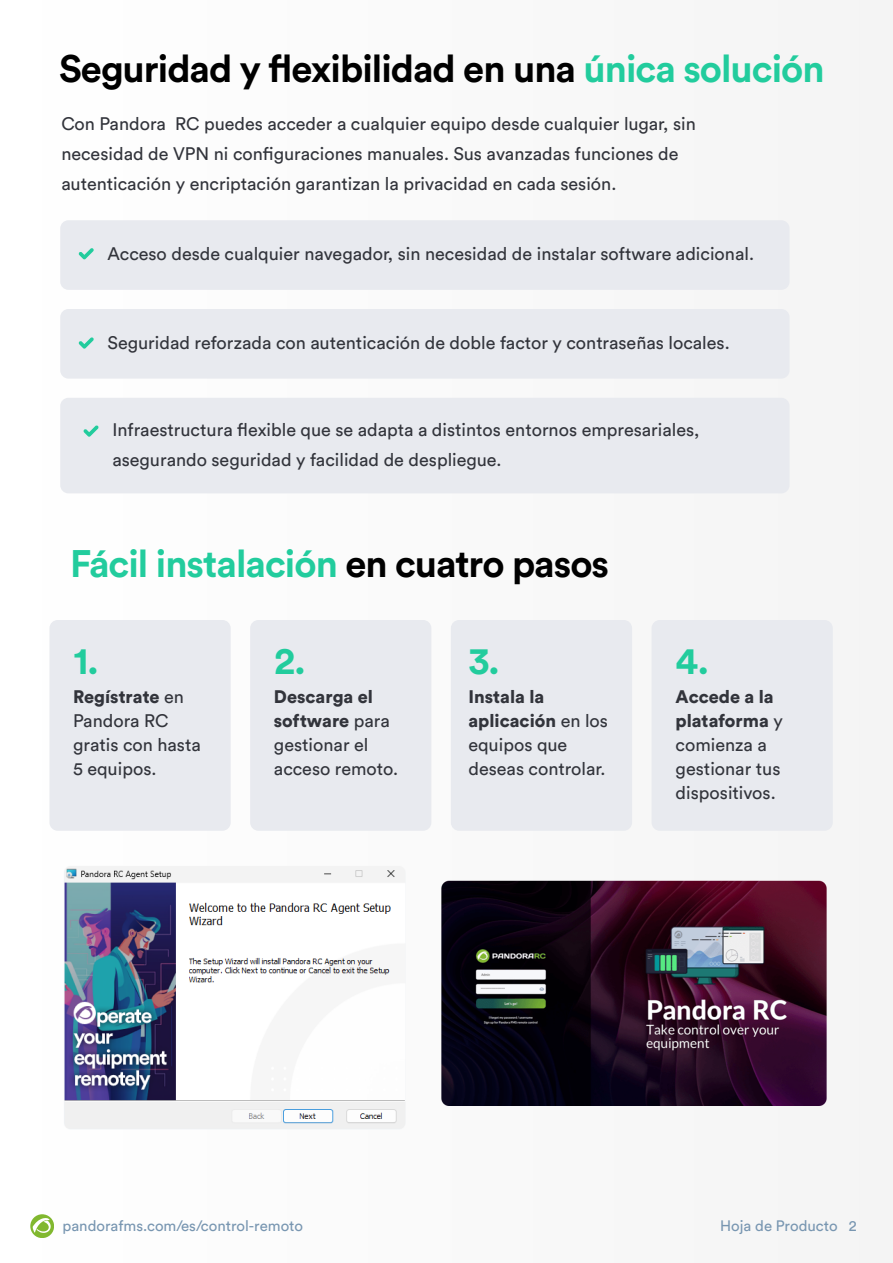
<style>
.page{position:relative;width:893px;height:1263px;background:#f9f9f9}
.page>*{position:absolute;margin:0;border:0;box-sizing:border-box;transform-origin:0 0}
.t1{font:700 37.95px "Circular Std";letter-spacing:-.025em;color:#000}
.t2{font:700 37.95px "Circular Std";letter-spacing:-.025em;color:#22cc9d}
.t3{font:18px/24px "Circular Std";color:#32343b}
.t4{font:15px "Circular Std";color:#7896b1}
.s1{color:#22cc9d}
.s2{color:#000}
.s3{font-weight:900}
</style>
<div class="page">
<div style="left:60px;top:220px;width:729px;height:70px;background:#e8eaef;border-radius:8px"></div>
<div style="left:60px;top:309px;width:729px;height:70px;background:#e8eaef;border-radius:8px"></div>
<div style="left:60px;top:398px;width:729px;height:95px;background:#e8eaef;border-radius:8px"></div>
<div style="left:49px;top:620px;width:182px;height:211px;background:#e8eaef;border-radius:8px"></div>
<div style="left:250px;top:620px;width:181px;height:211px;background:#e8eaef;border-radius:8px"></div>
<div style="left:451px;top:620px;width:181px;height:211px;background:#e8eaef;border-radius:8px"></div>
<div style="left:651px;top:620px;width:182px;height:211px;background:#e8eaef;border-radius:8px"></div>
<svg style="left:30px;top:1214px;width:24px;height:24px"></svg>
<svg style="left:79px;top:248px;width:15px;height:11px"></svg>
<svg style="left:79px;top:337px;width:15px;height:12px"></svg>
<svg style="left:83px;top:425px;width:16px;height:12px"></svg>
<img style="left:64px;top:868px;width:341px;height:256px">
<img style="left:441px;top:880px;width:386px;height:226px">
<h1 class="t1" style="left:59px;top:44px;width:767px">Seguridad y flexibilidad en una <span class="s1">única solución</span></h1>
<p class="t3" style="left:61px;top:108px;width:636px;line-height:30px">Con Pandora RC puedes acceder a cualquier equipo desde cualquier lugar, sin necesidad de VPN ni configuraciones manuales. Sus avanzadas funciones de autenticación y encriptación garantizan la privacidad en cada sesión.</p>
<p class="t3" style="left:108px;top:241px;width:648px">Acceso desde cualquier navegador, sin necesidad de instalar software adicional.</p>
<p class="t3" style="left:108px;top:330px;width:624px">Seguridad reforzada con autenticación de doble factor y contraseñas locales.</p>
<p class="t3" style="left:112px;top:415px;width:589px;line-height:30px">Infraestructura flexible que se adapta a distintos entornos empresariales, asegurando seguridad y facilidad de despliegue.</p>
<h1 class="t2" style="left:70px;top:539px;width:541px">Fácil instalación <span class="s2">en cuatro pasos</span></h1>
<h1 class="t2" style="left:73px;top:636px;width:27px">1.</h1>
<h1 class="t2" style="left:274px;top:636px;width:33px">2.</h1>
<h1 class="t2" style="left:469px;top:636px;width:33px">3.</h1>
<h1 class="t2" style="left:676px;top:636px;width:35px">4.</h1>
<p class="t3" style="left:73px;top:685px;width:129px"><span class="s3">Regístrate</span> en<br>Pandora RC gratis con hasta<br>5 equipos.</p>
<p class="t3" style="left:274px;top:685px;width:126px"><span class="s3">Descarga el software</span> para gestionar el acceso remoto.</p>
<p class="t3" style="left:468px;top:685px;width:141px"><span class="s3">Instala la aplicación</span> en los equipos que deseas controlar.</p>
<p class="t3" style="left:676px;top:685px;width:109px"><span class="s3">Accede a la plataforma</span> y comienza a gestionar tus dispositivos.</p>
<p class="t4" style="left:63px;top:1216px;width:242px">pandorafms.com/es/control-remoto</p>
<p class="t4" style="left:720px;top:1216px;width:138px">Hoja de Producto 2</p>
</div>
